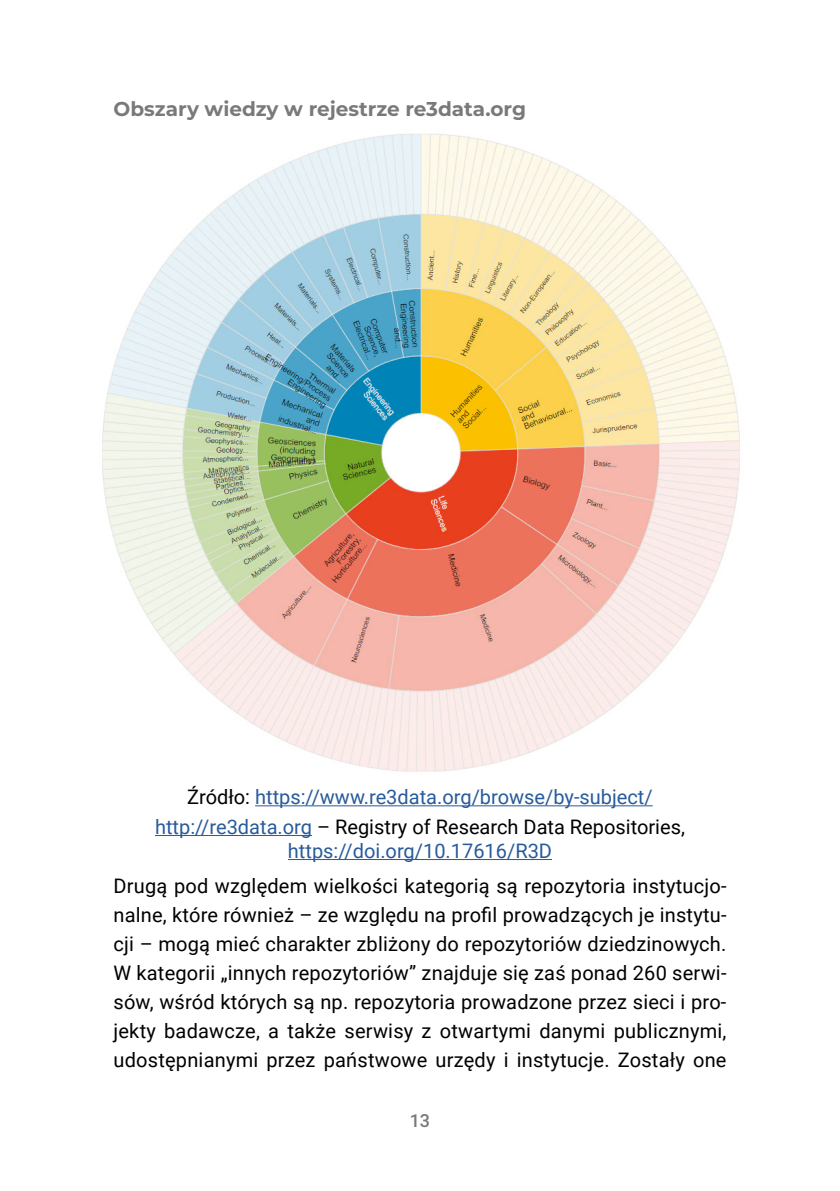
<style>
.page{position:relative;width:840px;height:1191px;background:#fff}
.page>*{position:absolute;margin:0;border:0;box-sizing:border-box;transform-origin:0 0}
.t1{font:20px/29px "Roboto";letter-spacing:.01em;color:#000;text-align:justify}
.t2{font:20px/29.6px "Roboto";color:#275b9b;text-align:center}
.t3{font:700 20px "Montserrat";color:#797979}
.t4{font:500 18px "Roboto";color:#797979}
.s1{color:#000}
</style>
<div class="page">
<hr style="left:255px;top:805px;width:397px;height:1px;background:#275b9b">
<hr style="left:155px;top:835px;width:157px;height:1px;background:#275b9b">
<hr style="left:288px;top:859px;width:263px;height:1px;background:#275b9b">
<img style="left:102px;top:134px;width:638px;height:638px">
<p class="t3" style="left:113px;top:94px;width:414px">Obszary wiedzy w rejestrze re3data.org</p>
<p class="t2" style="left:155px;top:781px;width:531px"><span class="s1">Źródło:</span> https://www.re3data.org/browse/by-subject/ http://re3data.org <span class="s1">– Registry of Research Data Repositories,</span></p>
<p class="t2" style="left:288px;top:835px;width:265px">https://doi.org/10.17616/R3D</p>
<p class="t1" style="left:113px;top:870px;width:614px">Drugą pod względem wielkości kategorią są repozytoria instytucjo&shy;nalne, które również – ze względu na profil prowadzących je instytu&shy;cji – mogą mieć charakter zbliżony do repozytoriów dziedzinowych.<br>W kategorii „innych repozytoriów” znajduje się zaś ponad 260 serwi&shy;sów, wśród których są np. repozytoria prowadzone przez sieci i pro&shy;jekty badawcze, a także serwisy z otwartymi danymi publicznymi, udostępnianymi przez państwowe urzędy i instytucje. Zostały one</p>
<p class="t4" style="left:409px;top:1107px;width:22px">13</p>
</div>
